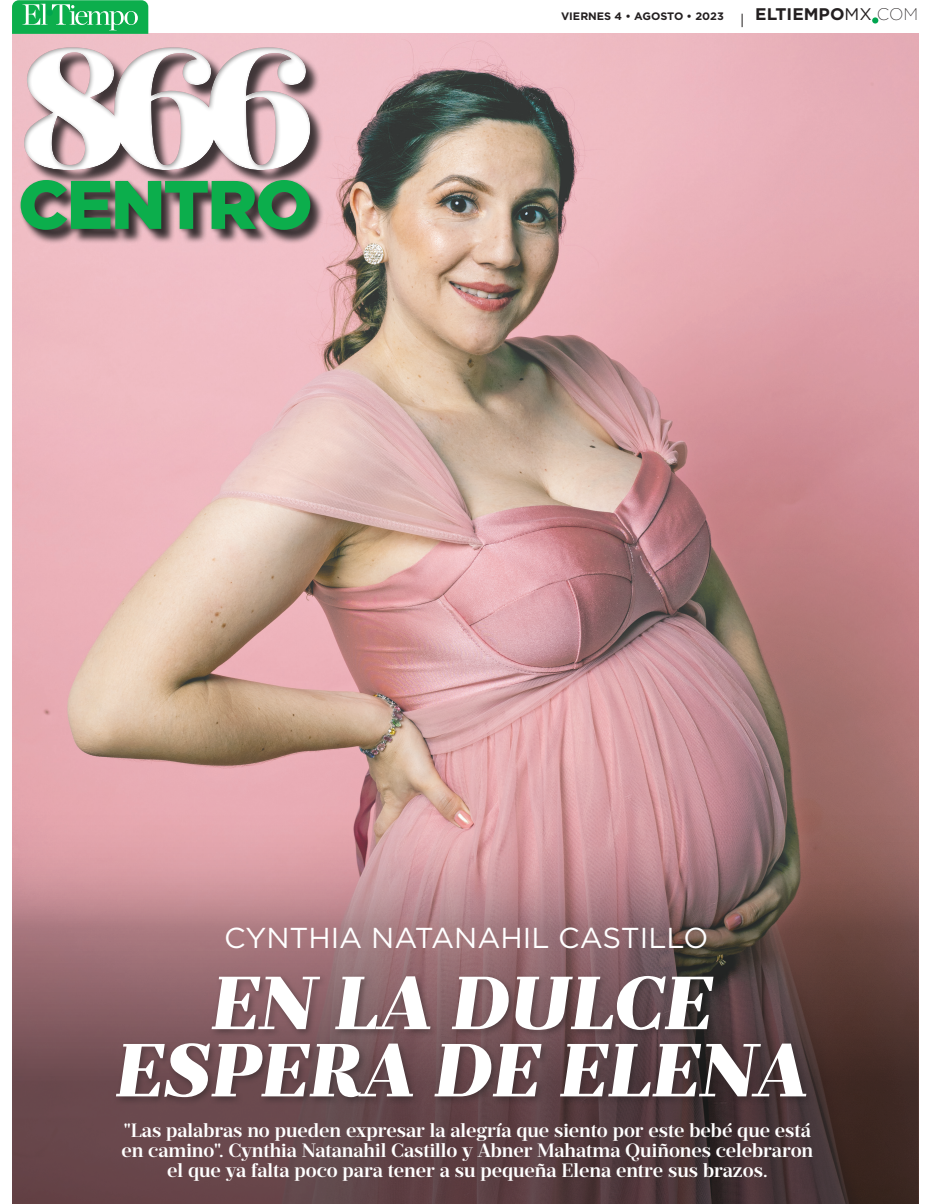
<style>
.page{position:relative;width:931px;height:1204px;background:#fff}
.page>*{position:absolute;margin:0;border:0;box-sizing:border-box;transform-origin:0 0}
.t1{font:900 170.5px "Prumo Deck";color:#fff}
.t2{font:italic 900 74.88px/67.2px "Prumo Deck";color:#fff;text-align:center}
.t3{font:900 68.38px "Gotham";letter-spacing:-.03em;color:#0cae4c}
.t4{font:28.88px "Gotham";color:#fff}
.t5{font:600 19.25px/20.1px "Prumo Deck";color:#fff;text-align:center}
.t6{font:700 16.75px "Gotham";color:#231f20}
.t7{font:700 10.75px "Gotham";color:#231f20}
.s1{font-weight:400}
.s2{font-weight:200}
</style>
<div class="page">
<img style="left:12px;top:34px;width:906px;height:739px">
<svg style="left:13px;top:0;width:135px;height:4px"></svg>
<div style="left:22px;top:49px;width:303px;height:196px;background:#231f20;opacity:.86"></div>
<div style="left:19px;top:178px;width:297px;height:57px;background:#231f20;opacity:.45"></div>
<div style="left:0;top:4px;width:511px;height:225px;background:#231f20;opacity:.45"></div>
<div style="left:872px;top:17px;width:6px;height:7px;background:#00a54f;border-radius:50%"></div>
<div style="left:46px;top:10px;width:7px;height:6px;background:#00a54f;border-radius:50%"></div>
<svg style="left:741px;top:14px;width:1px;height:13px"></svg>
<svg style="left:12px;top:773px;width:906px;height:431px;background:#90686b"></svg>
<div style="left:113px;top:973px;width:701px;height:133px;background:#231f20;opacity:.45"></div>
<h1 class="t1" style="left:18px;top:5px;width:300px">866</h1>
<h3 class="t3" style="left:18px;top:158px;width:296px">CENTRO</h3>
<p class="t7" style="left:561px;top:9px;width:164px">VIERNES 4 • AGOSTO • 2023</p>
<p class="t6" style="left:755px;top:3px;width:164px">ELTIEMPO<span class="s1">MX</span> <span class="s2">COM</span></p>
<h3 class="t4" style="left:224px;top:919px;width:486px">CYNTHIA NATANAHIL CASTILLO</h3>
<h2 class="t2" style="left:116px;top:973px;width:694px">EN LA DULCE<br>ESPERA DE ELENA</h2>
<p class="t5" style="left:121px;top:1120px;width:693px">"Las palabras no pueden expresar la alegría que siento por este bebé que está en camino". Cynthia Natanahil Castillo y Abner Mahatma Quiñones celebraron el que ya falta poco para tener a su pequeña Elena entre sus brazos.</p>
</div>
